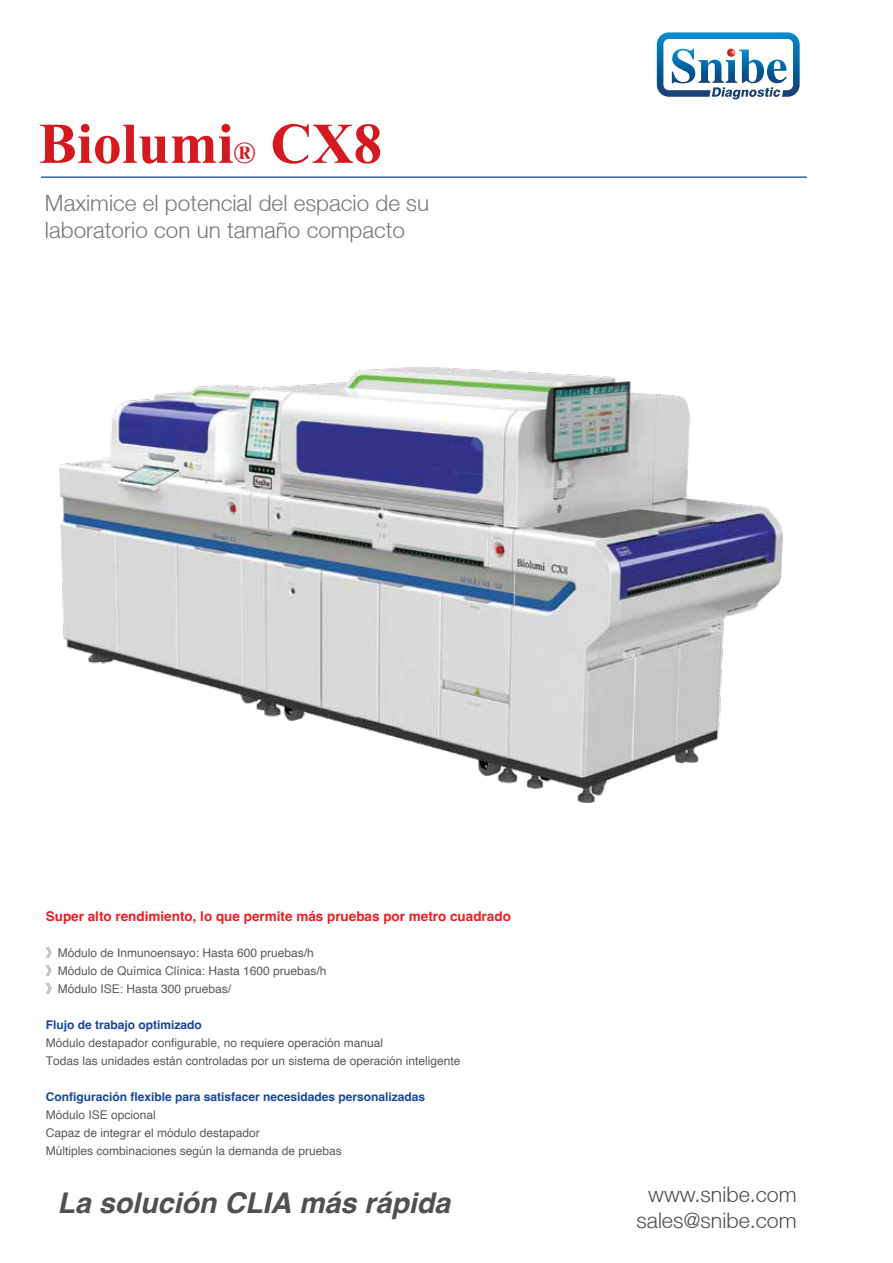
<style>
.page{position:relative;width:893px;height:1263px;background:#fff}
.page>*{position:absolute;margin:0;border:0;box-sizing:border-box;transform-origin:0 0}
.t1{font:700 57.6px "Times New Roman";color:#d51920}
.t2{font:italic 700 28.65px "Helvetica";color:#505052}
.t3{font:300 22.5px/27px "Helvetica Neue LT";color:#797a7d}
.t4{font:300 21.45px "Helvetica Neue LT";color:#505052}
.t5{font:700 13.5px "Helvetica";color:#ed1d24}
.t6{font:12px/18px "Helvetica";color:#585a5c}
.t7{font:700 12px "Helvetica";color:#17479e}
.s1{font-size:30px}
.s2{font-family:"Koz Go Pr 6 N"}
</style>
<div class="page">
<img style="left:59px;top:366px;width:724px;height:436px">
<hr style="left:41px;top:176px;width:766px;height:2px;background:#154f8c">
<svg style="left:657px;top:32px;width:143px;height:67px"></svg>
<h1 class="t1" style="left:39px;top:104px;width:345px">Biolumi<span class="s1">®</span> CX8</h1>
<h3 class="t3" style="left:45px;top:189px;width:386px">Maximice el potencial del espacio de su laboratorio con un tamaño compacto</h3>
<p class="t5" style="left:46px;top:907px;width:467px">Super alto rendimiento, lo que permite más pruebas por metro cuadrado</p>
<p class="t6" style="left:46px;top:944px;width:282px"><span class="s2">》</span>Módulo de Inmunoensayo: Hasta 600 pruebas/h<span class="s2">》</span>Módulo de Química Clínica: Hasta 1600 pruebas/h<span class="s2">》</span>Módulo ISE: Hasta 300 pruebas/</p>
<p class="t7" style="left:46px;top:1017px;width:158px">Flujo de trabajo optimizado</p>
<p class="t6" style="left:46px;top:1034px;width:416px">Módulo destapador configurable, no requiere operación manual<br>Todas las unidades están controladas por un sistema de operación inteligente</p>
<p class="t7" style="left:46px;top:1089px;width:381px">Configuración flexible para satisfacer necesidades personalizadas</p>
<p class="t6" style="left:46px;top:1106px;width:298px">Módulo ISE opcional<br>Capaz de integrar el módulo destapador<br>Múltiples combinaciones según la demanda de pruebas</p>
<h2 class="t2" style="left:57px;top:1185px;width:394px">La solución CLIA más rápida</h2>
<h3 class="t4" style="left:648px;top:1181px;width:150px">www.snibe.com</h3>
<h3 class="t4" style="left:636px;top:1207px;width:162px">sales@snibe.com</h3>
</div>
